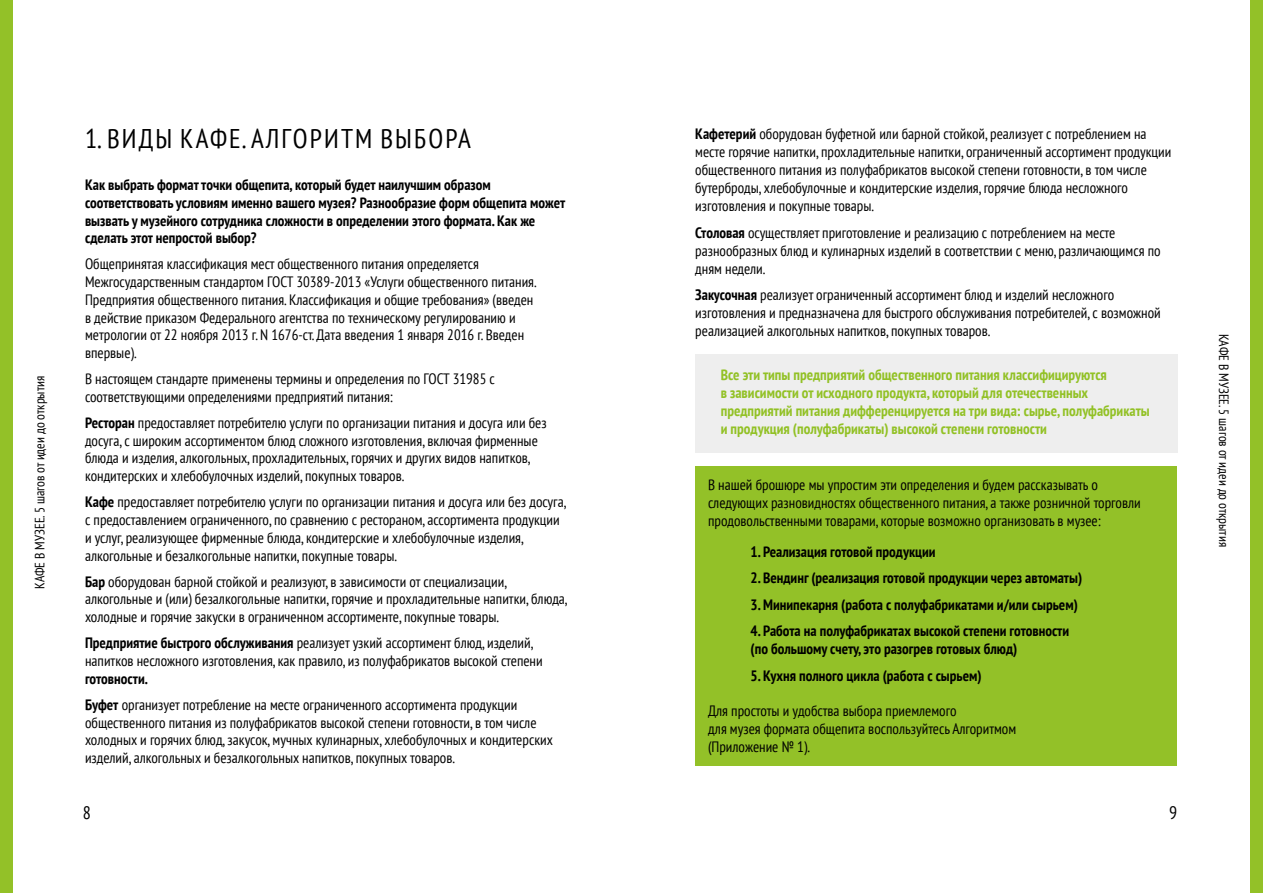
<style>
.page{position:relative;width:1263px;height:893px;background:#fff}
.page>*{position:absolute;margin:0;border:0;box-sizing:border-box;transform-origin:0 0}
.t1{font:condensed 27px "PT Sans";letter-spacing:.08em;color:#000}
.t2{font:condensed 18px "PT Sans";color:#000}
.t3{font:condensed 15px/17.7px "PT Sans";color:#000}
.t4{font:700 condensed 15px/17.7px "PT Sans";color:#000}
.t5{font:700 condensed 15px/18px "PT Sans";color:#92c125}
.t6{font:condensed 13.5px "PT Sans";color:#000}
.s1{font-weight:700}
</style>
<div class="page">
<div style="left:695px;top:354px;width:483px;height:99px;background:#eee"></div>
<div style="left:0;top:0;width:13px;height:893px;background:#93c128"></div>
<div style="left:1250px;top:0;width:13px;height:893px;background:#93c128"></div>
<div style="left:695px;top:466px;width:482px;height:299px;background:#93c128"></div>
<p class="t6" style="left:31px;top:589px;width:215px;rotate:-90deg">КАФЕ В МУЗЕЕ. 5 шагов от идеи до открытия</p>
<h1 class="t1" style="left:85px;top:122px;width:387px">1. ВИДЫ КАФЕ. АЛГОРИТМ ВЫБОРА</h1>
<p class="t4" style="left:85px;top:176px;width:482px">Как выбрать формат точки общепита, который будет наилучшим образом соответствовать условиям именно вашего музея? Разнообразие форм общепита может вызвать у музейного сотрудника сложности в определении этого формата. Как же сделать этот непростой выбор?</p>
<p class="t3" style="left:85px;top:255px;width:453px">Общепринятая классификация мест общественного питания определяется Межгосударственным стандартом ГОСТ 30389-2013 «Услуги общественного питания.<br>Предприятия общественного питания. Классификация и общие требования» (введен в действие приказом Федерального агентства по техническому регулированию и метрологии от 22 ноября 2013 г. N 1676-ст. Дата введения 1 января 2016 г. Введен впервые).</p>
<p class="t3" style="left:85px;top:370px;width:411px">В настоящем стандарте применены термины и определения по ГОСТ 31985 с соответствующими определениями предприятий питания:</p>
<p class="t3" style="left:85px;top:414px;width:463px"><span class="s1">Ресторан</span> предоставляет потребителю услуги по организации питания и досуга или без досуга, с широким ассортиментом блюд сложного изготовления, включая фирменные блюда и изделия, алкогольных, прохладительных, горячих и других видов напитков, кондитерских и хлебобулочных изделий, покупных товаров.</p>
<p class="t3" style="left:85px;top:493px;width:483px"><span class="s1">Кафе</span> предоставляет потребителю услуги по организации питания и досуга или без досуга, с предоставлением ограниченного, по сравнению с рестораном, ассортимента продукции и услуг, реализующее фирменные блюда, кондитерские и хлебобулочные изделия, алкогольные и безалкогольные напитки, покупные товары.</p>
<p class="t3" style="left:85px;top:572px;width:484px"><span class="s1">Бар</span> оборудован барной стойкой и реализуют, в зависимости от специализации, алкогольные и (или) безалкогольные напитки, горячие и прохладительные напитки, блюда, холодные и горячие закуски в ограниченном ассортименте, покупные товары.</p>
<p class="t3" style="left:85px;top:634px;width:459px"><span class="s1">Предприятие быстрого обслуживания</span> реализует узкий ассортимент блюд, изделий, напитков несложного изготовления, как правило, из полуфабрикатов высокой степени</p>
<p class="t3" style="left:85px;top:665px;width:434px;line-height:26.2px"><span class="s1">готовности.<br>Буфет</span> организует потребление на месте ограниченного ассортимента продукции</p>
<p class="t3" style="left:85px;top:713px;width:469px">общественного питания из полуфабрикатов высокой степени готовности, в том числе холодных и горячих блюд, закусок, мучных кулинарных, хлебобулочных и кондитерских изделий, алкогольных и безалкогольных напитков, покупных товаров.</p>
<p class="t3" style="left:695px;top:125px;width:478px"><span class="s1">Кафетерий</span> оборудован буфетной или барной стойкой, реализует с потреблением на месте горячие напитки, прохладительные напитки, ограниченный ассортимент продукции общественного питания из полуфабрикатов высокой степени готовности, в том числе бутерброды, хлебобулочные и кондитерские изделия, горячие блюда несложного изготовления и покупные товары.</p>
<p class="t3" style="left:695px;top:223px;width:467px"><span class="s1">Столовая</span> осуществляет приготовление и реализацию с потреблением на месте разнообразных блюд и кулинарных изделий в соответствии с меню, различающимся по дням недели.</p>
<p class="t3" style="left:695px;top:286px;width:467px"><span class="s1">Закусочная</span> реализует ограниченный ассортимент блюд и изделий несложного изготовления и предназначена для быстрого обслуживания потребителей, с возможной реализацией алкогольных напитков, покупных товаров.</p>
<p class="t5" style="left:721px;top:366px;width:430px">Все эти типы предприятий общественного питания классифицируются<br>в зависимости от исходного продукта, который для отечественных предприятий питания дифференцируется на три вида: сырье, полуфабрикаты и продукция (полуфабрикаты) высокой степени готовности</p>
<p class="t3" style="left:708px;top:475px;width:434px">В нашей брошюре мы упростим эти определения и будем рассказывать о следующих разновидностях общественного питания, а также розничной торговли продовольственными товарами, которые возможно организовать в музее:</p>
<p class="t4" style="left:750px;top:542px;width:187px">1. Реализация готовой продукции</p>
<p class="t4" style="left:750px;top:569px;width:333px">2. Вендинг (реализация готовой продукции через автоматы)</p>
<p class="t4" style="left:750px;top:595px;width:329px">3. Минипекарня (работа с полуфабрикатами и/или сырьем)</p>
<p class="t4" style="left:750px;top:622px;width:320px">4. Работа на полуфабрикатах высокой степени готовности (по большому счету, это разогрев готовых блюд)</p>
<p class="t4" style="left:750px;top:666px;width:233px">5. Кухня полного цикла (работа с сырьем)</p>
<p class="t3" style="left:708px;top:701px;width:310px">Для простоты и удобства выбора приемлемого<br>для музея формата общепита воспользуйтесь Алгоритмом (Приложение № 1).</p>
<p class="t2" style="left:83px;top:801px;width:10px">8</p>
<p class="t2" style="left:1169px;top:801px;width:10px">9</p>
<p class="t6" style="left:1233px;top:334px;width:215px;rotate:90deg">КАФЕ В МУЗЕЕ. 5 шагов от идеи до открытия</p>
</div>
